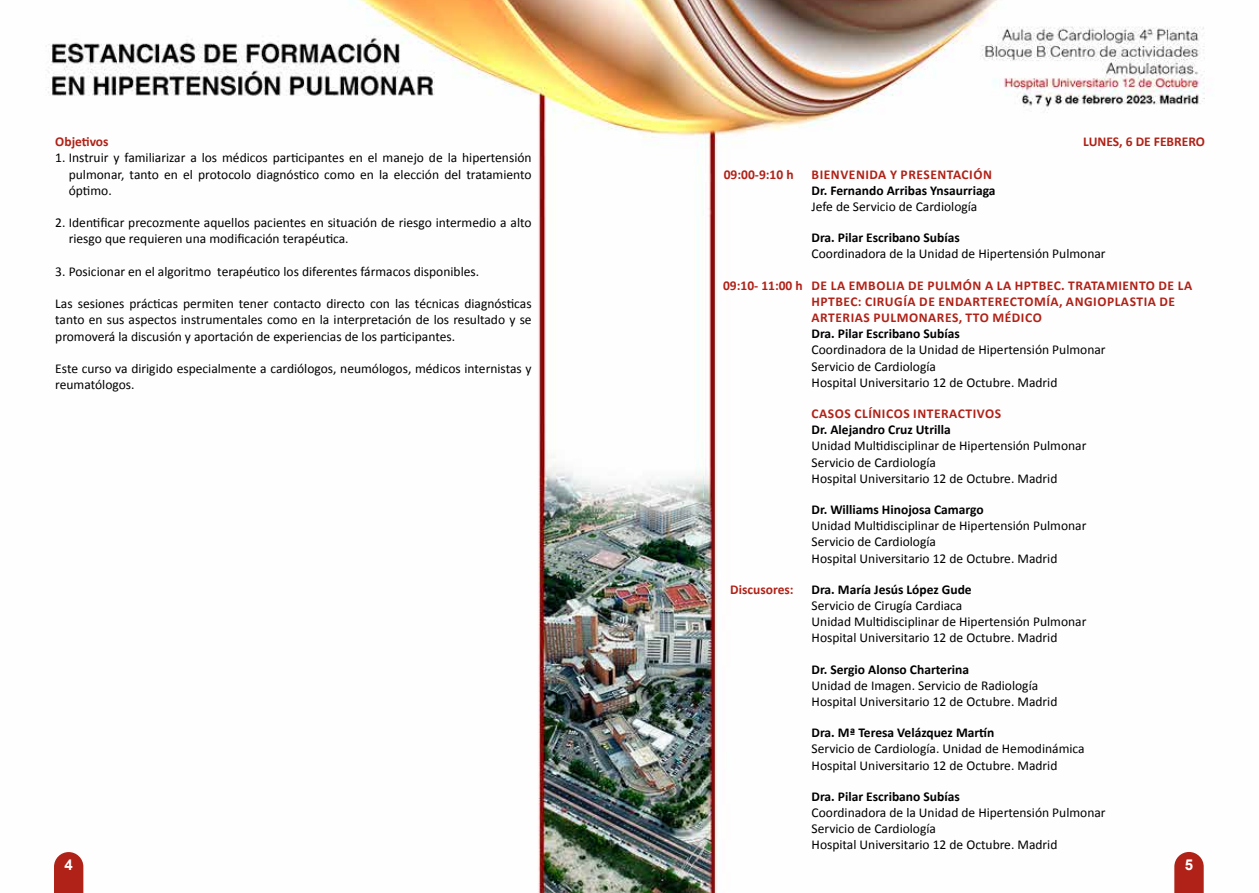
<style>
.page{position:relative;width:1259px;height:893px;background:#fff}
.page>*{position:absolute;margin:0;border:0;box-sizing:border-box;transform-origin:0 0}
.t1{font:700 15px "Arial";color:#fff}
.t2{font:13.5px/16.2px "Calibri";color:#000}
.t3{font:700 13.5px "Calibri";color:#000}
.t4{font:700 13.5px/16.2px "Calibri";letter-spacing:.04em;color:#b02218}
.t5{font:700 13.5px "Calibri";color:#b02218}
</style>
<div class="page">
<img style="left:46px;top:0;width:1159px;height:893px">
<svg style="left:54px;top:852px;width:29px;height:41px"></svg>
<svg style="left:1174px;top:852px;width:29px;height:41px"></svg>
<p class="t5" style="left:55px;top:133px;width:55px">Objetivos</p>
<p class="t2" style="left:69px;top:150px;width:464px;text-align:justify;text-indent:-14px">1. Instruir y familiarizar a los médicos participantes en el manejo de la hipertensión pulmonar, tanto en el protocolo diagnóstico como en la elección del tratamiento óptimo.</p>
<p class="t2" style="left:69px;top:215px;width:464px;text-indent:-14px">2. Identificar precozmente aquellos pacientes en situación de riesgo intermedio a alto riesgo que requieren una modificación terapéutica.</p>
<p class="t2" style="left:55px;top:263px;width:425px">3. Posicionar en el algoritmo terapéutico los diferentes fármacos disponibles.</p>
<p class="t2" style="left:55px;top:296px;width:478px;text-align:justify">Las sesiones prácticas permiten tener contacto directo con las técnicas diagnósticas tanto en sus aspectos instrumentales como en la interpretación de los resultado y se promoverá la discusión y aportación de experiencias de los participantes.</p>
<p class="t2" style="left:55px;top:360px;width:478px">Este curso va dirigido especialmente a cardiólogos, neumólogos, médicos internistas y reumatólogos.</p>
<p class="t5" style="left:1083px;top:133px;width:123px">LUNES, 6 DE FEBRERO</p>
<p class="t4" style="left:724px;top:166px;width:71px">09:00-9:10 h</p>
<p class="t4" style="left:811px;top:166px;width:182px">BIENVENIDA Y PRESENTACIÓN</p>
<p class="t3" style="left:811px;top:182px;width:185px">Dr. Fernando Arribas Ynsaurriaga</p>
<p class="t2" style="left:811px;top:198px;width:167px">Jefe de Servicio de Cardiología</p>
<p class="t3" style="left:811px;top:229px;width:150px">Dra. Pilar Escribano Subías</p>
<p class="t2" style="left:811px;top:246px;width:295px">Coordinadora de la Unidad de Hipertensión Pulmonar</p>
<p class="t4" style="left:811px;top:277px;width:382px;text-indent:-88px">09:10- 11:00 h DE LA EMBOLIA DE PULMÓN A LA HPTBEC. TRATAMIENTO DE LA<br>HPTBEC: CIRUGÍA DE ENDARTERECTOMÍA, ANGIOPLASTIA DE<br>ARTERIAS PULMONARES, TTO MÉDICO</p>
<p class="t3" style="left:811px;top:325px;width:150px">Dra. Pilar Escribano Subías</p>
<p class="t2" style="left:811px;top:342px;width:295px">Coordinadora de la Unidad de Hipertensión Pulmonar<br>Servicio de Cardiología<br>Hospital Universitario 12 de Octubre. Madrid</p>
<p class="t4" style="left:811px;top:405px;width:191px">CASOS CLÍNICOS INTERACTIVOS</p>
<p class="t3" style="left:811px;top:421px;width:141px">Dr. Alejandro Cruz Utrilla</p>
<p class="t2" style="left:811px;top:438px;width:276px">Unidad Multidisciplinar de Hipertensión Pulmonar<br>Servicio de Cardiología<br>Hospital Universitario 12 de Octubre. Madrid</p>
<p class="t3" style="left:811px;top:501px;width:174px">Dr. Williams Hinojosa Camargo</p>
<p class="t2" style="left:811px;top:518px;width:276px">Unidad Multidisciplinar de Hipertensión Pulmonar<br>Servicio de Cardiología<br>Hospital Universitario 12 de Octubre. Madrid</p>
<p class="t5" style="left:730px;top:581px;width:65px">Discusores:</p>
<p class="t3" style="left:811px;top:581px;width:162px">Dra. María Jesús López Gude</p>
<p class="t2" style="left:811px;top:597px;width:276px">Servicio de Cirugía Cardiaca<br>Unidad Multidisciplinar de Hipertensión Pulmonar<br>Hospital Universitario 12 de Octubre. Madrid</p>
<p class="t3" style="left:811px;top:660px;width:159px">Dr. Sergio Alonso Charterina</p>
<p class="t2" style="left:811px;top:677px;width:247px">Unidad de Imagen. Servicio de Radiología<br>Hospital Universitario 12 de Octubre. Madrid</p>
<p class="t3" style="left:811px;top:724px;width:184px">Dra. Mª Teresa Velázquez Martín</p>
<p class="t2" style="left:811px;top:741px;width:275px">Servicio de Cardiología. Unidad de Hemodinámica<br>Hospital Universitario 12 de Octubre. Madrid</p>
<p class="t3" style="left:811px;top:788px;width:150px">Dra. Pilar Escribano Subías</p>
<p class="t2" style="left:811px;top:804px;width:295px">Coordinadora de la Unidad de Hipertensión Pulmonar<br>Servicio de Cardiología<br>Hospital Universitario 12 de Octubre. Madrid</p>
<p class="t1" style="left:64px;top:855px;width:10px">4</p>
<p class="t1" style="left:1184px;top:854px;width:10px">5</p>
</div>
